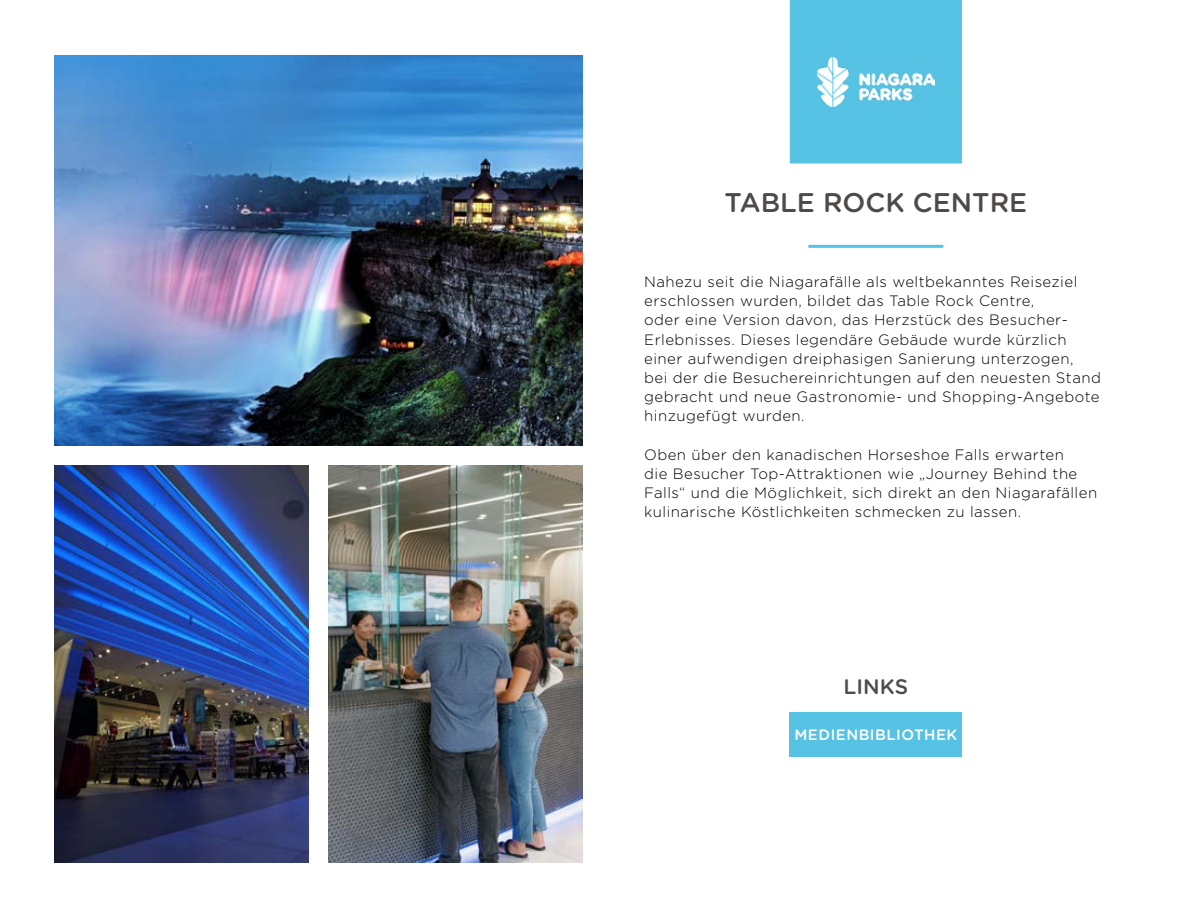
<style>
.page{position:relative;width:1188px;height:918px;background:#fff}
.page>*{position:absolute;margin:0;border:0;box-sizing:border-box;transform-origin:0 0}
.t1{font:500 27px "Gotham Rounded";color:#4f4a4a}
.t2{font:500 21px "Gotham Rounded";color:#4f4a4a}
.t3{font:300 15px/19.2px "Gotham Rounded";letter-spacing:.03em;color:#000}
.t4{font:500 15px "Gotham Rounded";letter-spacing:.03em;color:#fff}
</style>
<div class="page">
<img style="left:54px;top:56px;width:529px;height:389px">
<img style="left:54px;top:465px;width:254px;height:397px">
<hr style="left:808px;top:245px;width:135px;height:3px;background:#57c3e4">
<div style="left:791px;top:1px;width:170px;height:162px;background:#57c3e4"></div>
<img style="left:817px;top:57px;width:118px;height:49px">
<div style="left:790px;top:0;width:172px;height:164px;border:2px solid #57c3e4"></div>
<div style="left:790px;top:713px;width:172px;height:44px;background:#57c3e4"></div>
<img style="left:328px;top:465px;width:255px;height:397px">
<h1 class="t1" style="left:724px;top:183px;width:304px">TABLE ROCK CENTRE</h1>
<p class="t3" style="left:644px;top:271px;width:458px">Nahezu seit die Niagarafälle als weltbekanntes Reiseziel erschlossen wurden, bildet das Table Rock Centre,<br>oder eine Version davon, das Herzstück des Besucher-Erlebnisses. Dieses legendäre Gebäude wurde kürzlich einer aufwendigen dreiphasigen Sanierung unterzogen,<br>bei der die Besuchereinrichtungen auf den neuesten Stand gebracht und neue Gastronomie- und Shopping-Angebote hinzugefügt wurden.</p>
<p class="t3" style="left:644px;top:444px;width:455px">Oben über den kanadischen Horseshoe Falls erwarten<br>die Besucher Top-Attraktionen wie „Journey Behind the Falls“ und die Möglichkeit, sich direkt an den Niagarafällen kulinarische Köstlichkeiten schmecken zu lassen.</p>
<h2 class="t2" style="left:844px;top:672px;width:66px">LINKS</h2>
<p class="t4" style="left:795px;top:724px;width:164px">MEDIENBIBLIOTHEK</p>
</div>
